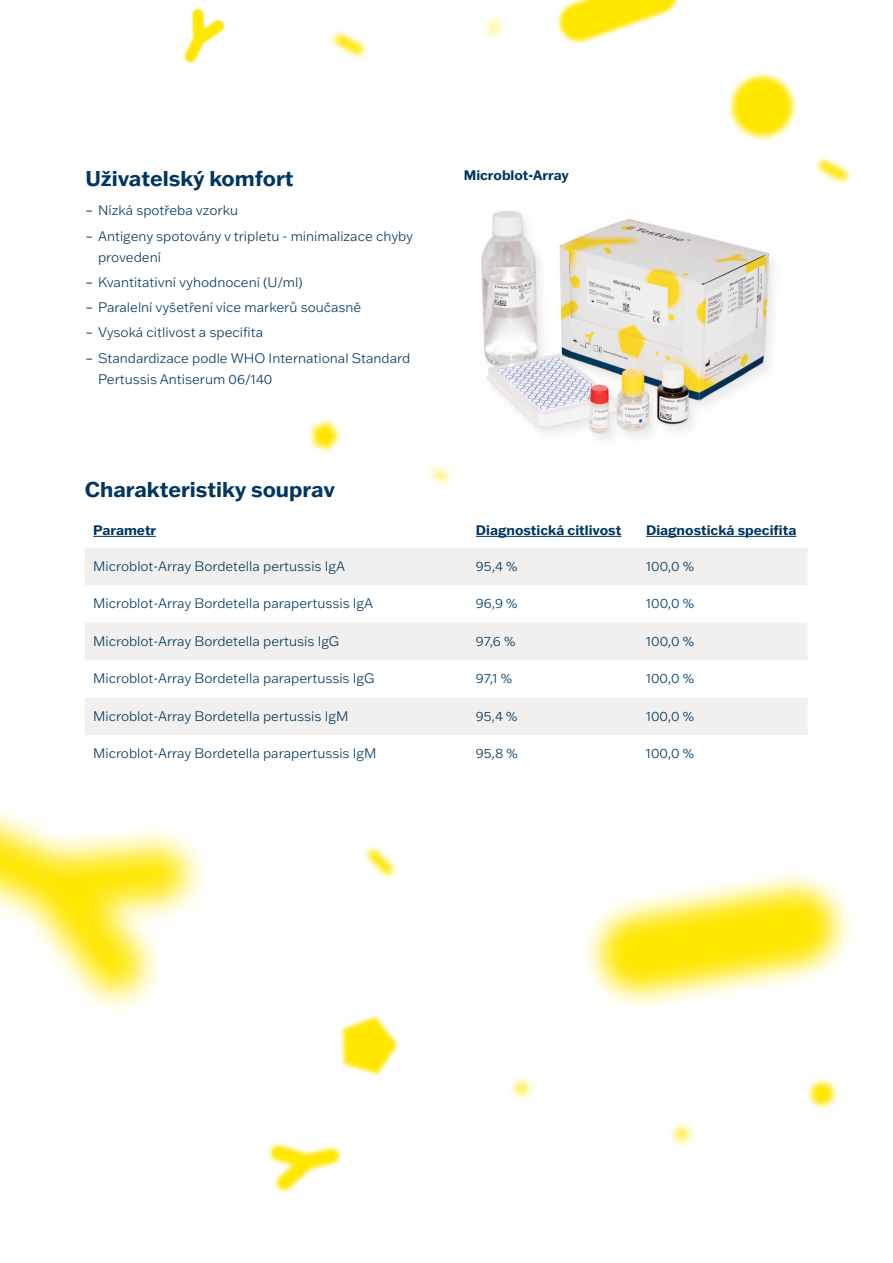
<style>
.page{position:relative;width:893px;height:1263px;background:#fff}
.page>*{position:absolute;margin:0;border:0;box-sizing:border-box;transform-origin:0 0}
.t1{font:700 21px "Franklin Gothic ATF";color:#003660}
.t2{font:300 13.5px/21px "Franklin Gothic ATF";color:#003660}
.t3{font:700 13.5px "Franklin Gothic ATF";color:#003660}
.s1{font-weight:400}
</style>
<div class="page">
<svg style="left:429px;top:466px;width:23px;height:20px"></svg>
<svg style="left:433px;top:471px;width:14px;height:10px"></svg>
<svg style="left:309px;top:419px;width:33px;height:34px"></svg>
<svg style="left:314px;top:423px;width:24px;height:25px"></svg>
<svg style="left:510px;top:1077px;width:23px;height:23px"></svg>
<svg style="left:516px;top:1083px;width:11px;height:11px"></svg>
<svg style="left:183px;top:8px;width:42px;height:55px"></svg>
<svg style="left:184px;top:10px;width:40px;height:52px"></svg>
<svg style="left:268px;top:1142px;width:74px;height:51px"></svg>
<svg style="left:270px;top:1145px;width:69px;height:46px"></svg>
<div style="left:556px;top:0;width:125px;height:45px;background:linear-gradient(to bottom,#fffefc,#fff)"></div>
<svg style="left:558px;top:0;width:120px;height:43px"></svg>
<svg style="left:484px;top:17px;width:20px;height:22px"></svg>
<svg style="left:489px;top:22px;width:10px;height:13px"></svg>
<svg style="left:807px;top:1078px;width:31px;height:31px"></svg>
<svg style="left:811px;top:1083px;width:22px;height:22px"></svg>
<svg style="left:331px;top:30px;width:36px;height:29px"></svg>
<svg style="left:334px;top:34px;width:29px;height:20px"></svg>
<svg style="left:815px;top:156px;width:36px;height:29px"></svg>
<svg style="left:819px;top:160px;width:29px;height:21px"></svg>
<svg style="left:728px;top:72px;width:69px;height:69px"></svg>
<svg style="left:733px;top:77px;width:59px;height:59px;background:#ffe812"></svg>
<svg style="left:585px;top:873px;width:265px;height:134px"></svg>
<svg style="left:599px;top:888px;width:237px;height:105px;background:#ffef61"></svg>
<svg style="left:340px;top:1015px;width:60px;height:61px"></svg>
<svg style="left:343px;top:1017px;width:54px;height:56px"></svg>
<svg style="left:670px;top:1122px;width:24px;height:24px"></svg>
<svg style="left:676px;top:1127px;width:12px;height:13px"></svg>
<svg style="left:364px;top:846px;width:33px;height:33px"></svg>
<svg style="left:368px;top:850px;width:25px;height:25px"></svg>
<svg style="left:0;top:810px;width:204px;height:200px"></svg>
<svg style="left:0;top:822px;width:185px;height:171px"></svg>
<svg style="left:85px;top:548px;width:723px;height:187px;fill:#f1f0ee"></svg>
<hr style="left:93px;top:536px;width:63px;height:1px;background:#003660">
<hr style="left:476px;top:536px;width:145px;height:1px;background:#003660">
<hr style="left:646px;top:536px;width:150px;height:1px;background:#003660">
<img style="left:481px;top:210px;width:292px;height:230px">
<h1 class="t1" style="left:85px;top:164px;width:210px">Uživatelský komfort</h1>
<p class="t2" style="left:85px;top:200px;width:154px"><span class="s1">–</span> Nízká spotřeba vzorku</p>
<p class="t2" style="left:98px;top:225px;width:317px;text-indent:-13px"><span class="s1">–</span> Antigeny spotovány v tripletu - minimalizace chyby provedení</p>
<p class="t2" style="left:85px;top:271px;width:219px"><span class="s1">–</span> Kvantitativní vyhodnocení (U/ml)</p>
<p class="t2" style="left:85px;top:296px;width:278px"><span class="s1">–</span> Paralelní vyšetření více markerů současně</p>
<p class="t2" style="left:85px;top:322px;width:179px"><span class="s1">–</span> Vysoká citlivost a specifita</p>
<p class="t2" style="left:98px;top:347px;width:314px;text-indent:-13px"><span class="s1">–</span> Standardizace podle WHO International Standard<br>Pertussis Antiserum 06/140</p>
<p class="t3" style="left:464px;top:166px;width:107px">Microblot-Array</p>
<h1 class="t1" style="left:85px;top:476px;width:252px">Charakteristiky souprav</h1>
<p class="t3" style="left:93px;top:521px;width:65px">Parametr</p>
<p class="t3" style="left:476px;top:521px;width:147px">Diagnostická citlivost</p>
<p class="t3" style="left:646px;top:521px;width:152px">Diagnostická specifita</p>
<p class="t2" style="left:93px;top:555px;width:253px">Microblot-Array Bordetella pertussis IgA</p>
<p class="t2" style="left:476px;top:555px;width:43px">95,4 %</p>
<p class="t2" style="left:646px;top:555px;width:50px">100,0 %</p>
<p class="t2" style="left:93px;top:592px;width:281px">Microblot-Array Bordetella parapertussis IgA</p>
<p class="t2" style="left:476px;top:592px;width:43px">96,9 %</p>
<p class="t2" style="left:646px;top:592px;width:50px">100,0 %</p>
<p class="t2" style="left:93px;top:630px;width:248px">Microblot-Array Bordetella pertusis IgG</p>
<p class="t2" style="left:476px;top:630px;width:41px">97,6 %</p>
<p class="t2" style="left:646px;top:630px;width:50px">100,0 %</p>
<p class="t2" style="left:93px;top:667px;width:283px">Microblot-Array Bordetella parapertussis IgG</p>
<p class="t2" style="left:476px;top:667px;width:38px">97,1 %</p>
<p class="t2" style="left:646px;top:667px;width:50px">100,0 %</p>
<p class="t2" style="left:93px;top:705px;width:257px">Microblot-Array Bordetella pertussis IgM</p>
<p class="t2" style="left:476px;top:705px;width:43px">95,4 %</p>
<p class="t2" style="left:646px;top:705px;width:50px">100,0 %</p>
<p class="t2" style="left:93px;top:742px;width:285px">Microblot-Array Bordetella parapertussis IgM</p>
<p class="t2" style="left:476px;top:742px;width:43px">95,8 %</p>
<p class="t2" style="left:646px;top:742px;width:50px">100,0 %</p>
</div>
